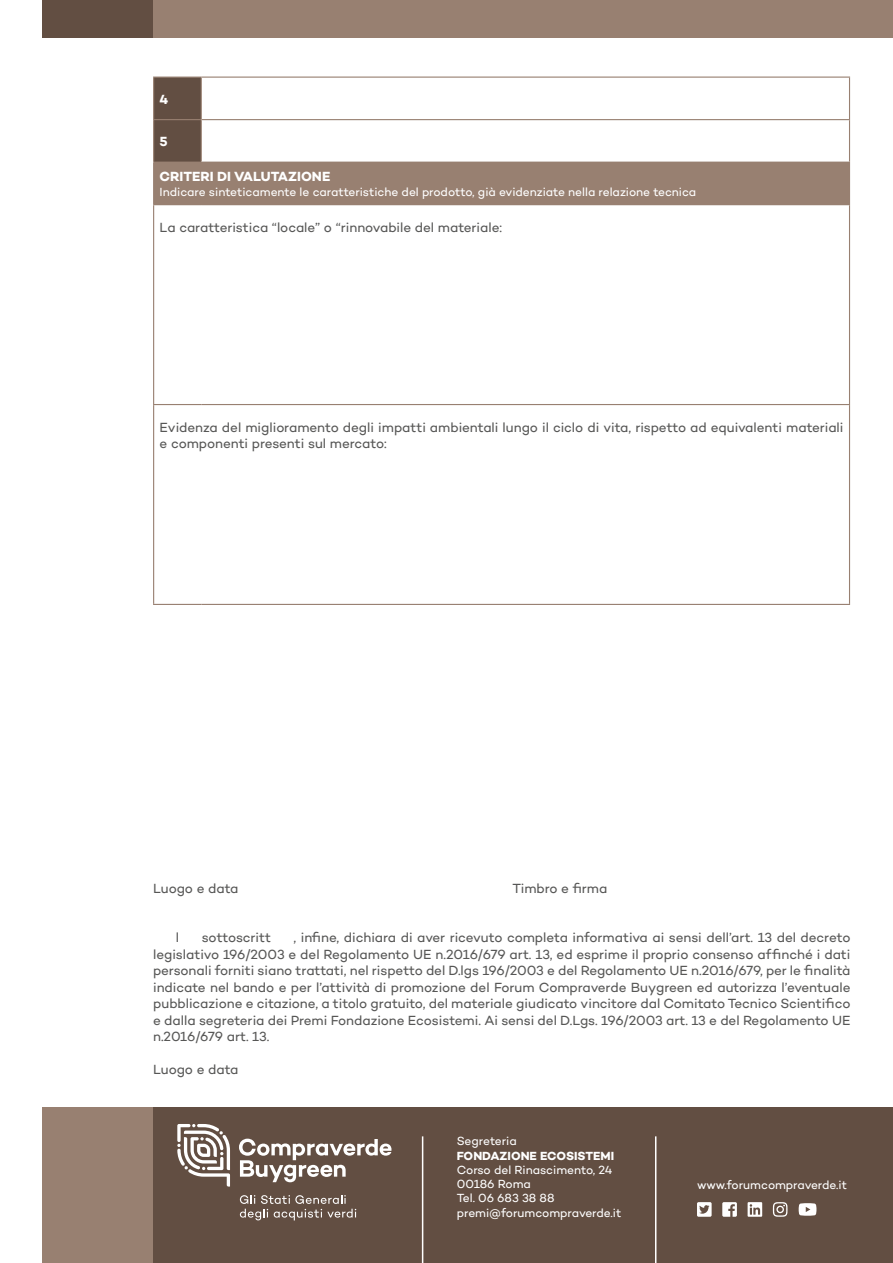
<style>
.page{position:relative;width:893px;height:1263px;background:#fff}
.page>*{position:absolute;margin:0;border:0;box-sizing:border-box;transform-origin:0 0}
.t1{font:13.5px/16.5px "Campton";letter-spacing:-.005em;color:#575756}
.t2{font:700 13.5px "Campton";color:#fff}
.t3{font:12px/14.2px "Campton";letter-spacing:-.005em;color:#fff}
.t4{font:700 12px "Campton";color:#fff}
</style>
<div class="page">
<div style="left:153px;top:1107px;width:740px;height:156px;background:#624e42"></div>
<div style="left:153px;top:0;width:740px;height:37px;background:#988071"></div>
<div style="left:43px;top:0;width:110px;height:37px;background:#624e42"></div>
<svg style="left:239px;top:1139px;width:152px;height:43px"></svg>
<svg style="left:177px;top:1124px;width:53px;height:62px"></svg>
<svg style="left:240px;top:1195px;width:116px;height:25px"></svg>
<hr style="left:655px;top:1136px;width:1px;height:127px;background:#fff">
<hr style="left:422px;top:1136px;width:1px;height:127px;background:#fff">
<svg style="left:697px;top:1202px;width:15px;height:15px"></svg>
<svg style="left:722px;top:1202px;width:15px;height:15px"></svg>
<svg style="left:748px;top:1202px;width:14px;height:15px"></svg>
<svg style="left:773px;top:1202px;width:14px;height:15px"></svg>
<svg style="left:799px;top:1203px;width:17px;height:13px"></svg>
<div style="left:43px;top:1107px;width:110px;height:156px;background:#988071"></div>
<svg style="left:154px;top:78px;width:695px;height:526px"></svg>
<div style="left:154px;top:162px;width:695px;height:43px;background:#988071"></div>
<hr style="left:153px;top:78px;width:1px;height:41px;background:#988071">
<hr style="left:849px;top:78px;width:1px;height:41px;background:#988071">
<hr style="left:153px;top:119px;width:48px;height:1px;background:#988071">
<hr style="left:153px;top:120px;width:1px;height:42px;background:#988071">
<hr style="left:849px;top:120px;width:1px;height:42px;background:#988071">
<hr style="left:153px;top:77px;width:48px;height:1px;background:#988071">
<hr style="left:201px;top:119px;width:649px;height:1px;background:#988071">
<hr style="left:201px;top:77px;width:649px;height:1px;background:#988071">
<hr style="left:201px;top:78px;width:1px;height:41px;background:#988071">
<hr style="left:201px;top:120px;width:1px;height:42px;background:#988071">
<hr style="left:153px;top:162px;width:48px;height:1px;background:#988071">
<hr style="left:153px;top:163px;width:1px;height:41px;background:#988071">
<hr style="left:201px;top:162px;width:649px;height:1px;background:#988071">
<hr style="left:849px;top:163px;width:1px;height:41px;background:#988071">
<hr style="left:153px;top:204px;width:48px;height:1px;background:#988071">
<hr style="left:153px;top:205px;width:1px;height:199px;background:#988071">
<hr style="left:201px;top:204px;width:649px;height:1px;background:#988071">
<hr style="left:849px;top:205px;width:1px;height:199px;background:#988071">
<hr style="left:153px;top:404px;width:48px;height:1px;background:#988071">
<hr style="left:153px;top:405px;width:1px;height:199px;background:#988071">
<hr style="left:201px;top:404px;width:649px;height:1px;background:#988071">
<hr style="left:849px;top:405px;width:1px;height:199px;background:#988071">
<hr style="left:153px;top:604px;width:48px;height:1px;background:#988071">
<hr style="left:201px;top:604px;width:649px;height:1px;background:#988071">
<p class="t2" style="left:160px;top:90px;width:10px">4</p>
<p class="t2" style="left:160px;top:133px;width:10px">5</p>
<p class="t2" style="left:160px;top:168px;width:172px">CRITERI DI VALUTAZIONE</p>
<p class="t3" style="left:160px;top:185px;width:538px">Indicare sinteticamente le caratteristiche del prodotto, già evidenziate nella relazione tecnica</p>
<p class="t1" style="left:160px;top:219px;width:344px">La caratteristica “locale” o “rinnovabile del materiale:</p>
<p class="t1" style="left:160px;top:419px;width:685px">Evidenza del miglioramento degli impatti ambientali lungo il ciclo di vita, rispetto ad equivalenti materiali e componenti presenti sul mercato:</p>
<p class="t1" style="left:153px;top:879px;width:87px">Luogo e data</p>
<p class="t1" style="left:512px;top:879px;width:97px">Timbro e firma</p>
<p class="t1" style="left:176px;top:929px;width:5px">l</p>
<p class="t1" style="left:202px;top:929px;width:71px">sottoscritt</p>
<p class="t1" style="left:153px;top:929px;width:699px;text-align:justify;text-indent:141px">, infine, dichiara di aver ricevuto completa informativa ai sensi dell’art. 13 del decreto legislativo 196/2003 e del Regolamento UE n.2016/679 art. 13, ed esprime il proprio consenso affinché i dati personali forniti siano trattati, nel rispetto del D.lgs 196/2003 e del Regolamento UE n.2016/679, per le finalità indicate nel bando e per l’attività di promozione del Forum Compraverde Buygreen ed autorizza l’eventuale pubblicazione e citazione, a titolo gratuito, del materiale giudicato vincitore dal Comitato Tecnico Scientifico e dalla segreteria dei Premi Fondazione Ecosistemi. Ai sensi del D.Lgs. 196/2003 art. 13 e del Regolamento UE n.2016/679 art. 13.</p>
<p class="t1" style="left:153px;top:1061px;width:87px">Luogo e data</p>
<p class="t3" style="left:457px;top:1134px;width:61px">Segreteria</p>
<p class="t4" style="left:457px;top:1148px;width:16px">FONDAZIONE</p>
<p class="t4" style="left:540px;top:1148px;width:16px">ECOSISTEMI</p>
<p class="t3" style="left:457px;top:1162px;width:166px">Corso del Rinascimento, 24<br>00186 Roma<br>Tel. 06 683 38 88 premi@forumcompraverde.it</p>
<p class="t3" style="left:697px;top:1178px;width:151px">www.forumcompraverde.it</p>
</div>
